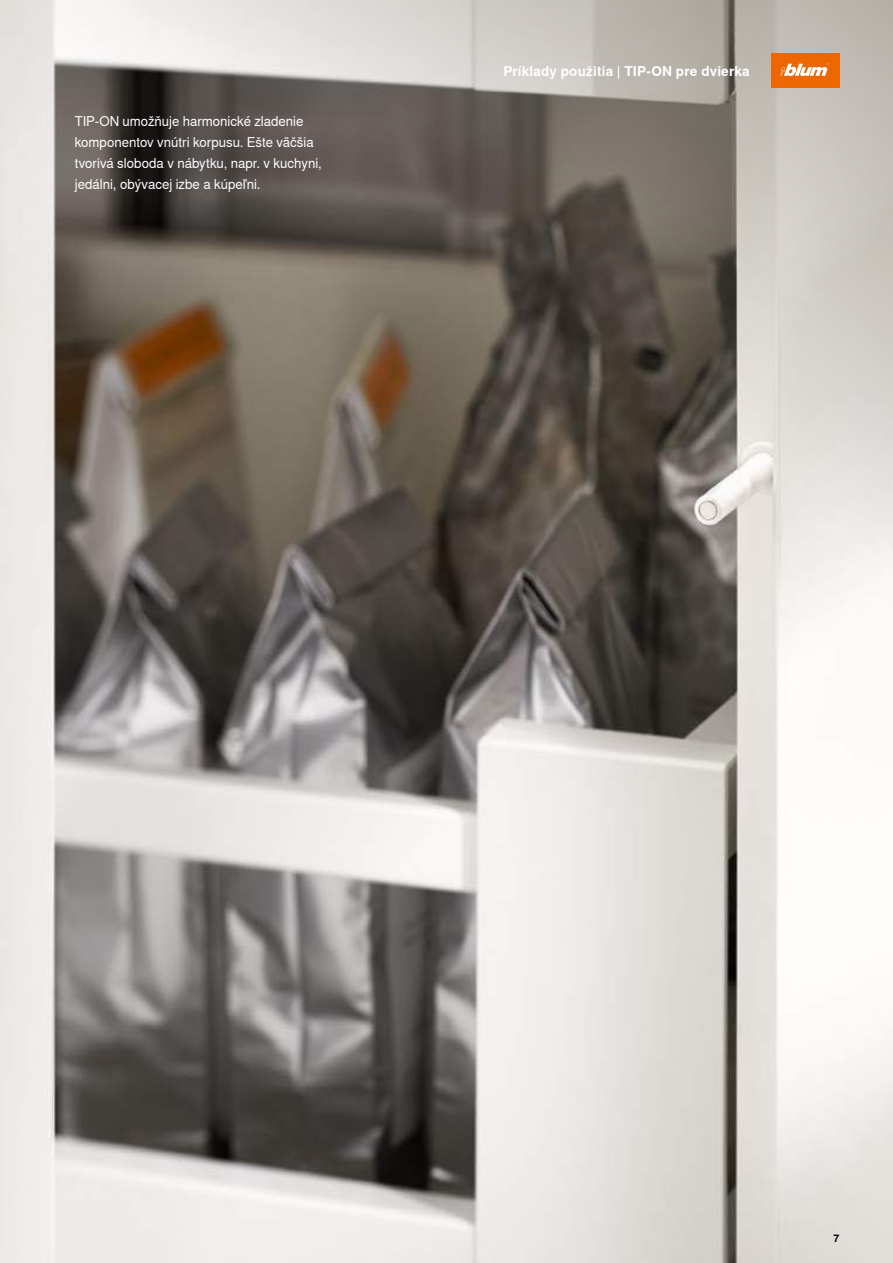
<style>
.page{position:relative;width:893px;height:1263px;background:#fff}
.page>*{position:absolute;margin:0;border:0;box-sizing:border-box;transform-origin:0 0}
.t1{font:13.5px/21px "Nimbus Sans Global";color:#fff}
.t2{font:700 13.5px "Nimbus Sans Global";letter-spacing:.015em;color:#fff}
.t3{font:700 10.5px "Nimbus Sans Global";color:#000}
</style>
<div class="page">
<img style="left:0;top:0;width:893px;height:1263px">
<svg style="left:69px;top:0;width:824px;height:594px;background:#847d75"></svg>
<div style="left:771px;top:54px;width:68px;height:34px;background:#ec6602"></div>
<svg style="left:780px;top:63px;width:49px;height:13px"></svg>
<p class="t1" style="left:75px;top:111px;width:248px">TIP-ON umožňuje harmonické zladenie komponentov vnútri korpusu. Ešte väčšia tvorivá sloboda v nábytku, napr. v kuchyni, jedálni, obývacej izbe a kúpeľni.</p>
<p class="t2" style="left:503px;top:63px;width:248px">Príklady použitia | TIP-ON pre dvierka</p>
<p class="t3" style="left:833px;top:1232px;width:7px">7</p>
</div>
